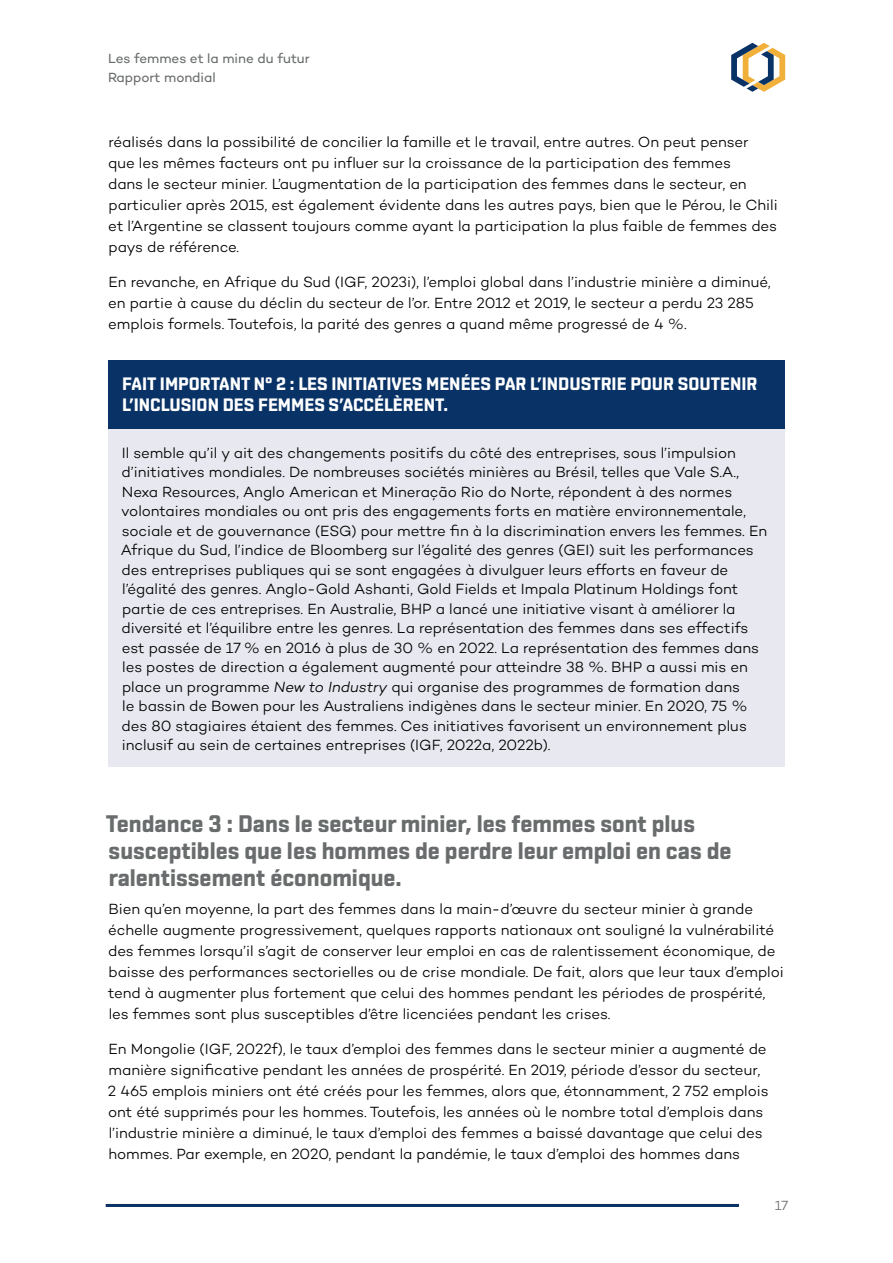
<style>
.page{position:relative;width:893px;height:1263px;background:#fff}
.page>*{position:absolute;margin:0;border:0;box-sizing:border-box;transform-origin:0 0}
.t1{font:700 24px/27px "Shentox";color:#696c6d}
.Box_H1{font:700 18px/21px "Shentox";color:#fff}
.Box_Body_Text_last{font:300 15px/21px "Campton";letter-spacing:-.005em;color:#000}
.t2{font:13.5px/19.5px "Campton";color:#696c6d}
.t3{font:300 13.5px "Campton";color:#696c6d}
.s1{font-style:italic}
</style>
<div class="page">
<svg style="left:731px;top:43px;width:54px;height:49px"></svg>
<hr style="left:106px;top:1204px;width:633px;height:3px;background:#093266">
<div style="left:108px;top:360px;width:677px;height:69px;background:#093266"></div>
<div style="left:108px;top:429px;width:677px;height:338px;background:#e8e9f0"></div>
<p class="t2" style="left:108px;top:48px;width:203px">Les femmes et la mine du futur<br>Rapport mondial</p>
<p class="Box_Body_Text_last" style="left:108px;top:131px;width:671px">réalisés dans la possibilité de concilier la famille et le travail, entre autres. On peut penser que les mêmes facteurs ont pu influer sur la croissance de la participation des femmes<br>dans le secteur minier. L’augmentation de la participation des femmes dans le secteur, en particulier après 2015, est également évidente dans les autres pays, bien que le Pérou, le Chili et l’Argentine se classent toujours comme ayant la participation la plus faible de femmes des pays de référence.</p>
<p class="Box_Body_Text_last" style="left:108px;top:271px;width:664px">En revanche, en Afrique du Sud (IGF, 2023i), l’emploi global dans l’industrie minière a diminué, en partie à cause du déclin du secteur de l’or. Entre 2012 et 2019, le secteur a perdu 23 285 emplois formels. Toutefois, la parité des genres a quand même progressé de 4 %.</p>
<p class="Box_H1" style="left:122px;top:373px;width:637px">FAIT IMPORTANT N° 2 : LES INITIATIVES MENÉES PAR L’INDUSTRIE POUR SOUTENIR<br>L’INCLUSION DES FEMMES S’ACCÉLÈRENT.</p>
<p class="Box_Body_Text_last" style="left:121px;top:442px;width:648px;line-height:19.5px">Il semble qu’il y ait des changements positifs du côté des entreprises, sous l’impulsion d’initiatives mondiales. De nombreuses sociétés minières au Brésil, telles que Vale S.A., Nexa Resources, Anglo American et Mineração Rio do Norte, répondent à des normes volontaires mondiales ou ont pris des engagements forts en matière environnementale, sociale et de gouvernance (ESG) pour mettre fin à la discrimination envers les femmes. En Afrique du Sud, l’indice de Bloomberg sur l’égalité des genres (GEI) suit les performances des entreprises publiques qui se sont engagées à divulguer leurs efforts en faveur de l’égalité des genres. Anglo-Gold Ashanti, Gold Fields et Impala Platinum Holdings font partie de ces entreprises. En Australie, BHP a lancé une initiative visant à améliorer la diversité et l’équilibre entre les genres. La représentation des femmes dans ses effectifs est passée de 17 % en 2016 à plus de 30 % en 2022. La représentation des femmes dans les postes de direction a également augmenté pour atteindre 38 %. BHP a aussi mis en place un programme <span class="s1">New to Industry</span> qui organise des programmes de formation dans<br>le bassin de Bowen pour les Australiens indigènes dans le secteur minier. En 2020, 75 % des 80 stagiaires étaient des femmes. Ces initiatives favorisent un environnement plus inclusif au sein de certaines entreprises (IGF, 2022a, 2022b).</p>
<h3 class="t1" style="left:106px;top:810px;width:627px">Tendance 3 : Dans le secteur minier, les femmes sont plus susceptibles que les hommes de perdre leur emploi en cas de ralentissement économique.</h3>
<p class="Box_Body_Text_last" style="left:108px;top:898px;width:677px">Bien qu’en moyenne, la part des femmes dans la main-d’œuvre du secteur minier à grande échelle augmente progressivement, quelques rapports nationaux ont souligné la vulnérabilité des femmes lorsqu’il s’agit de conserver leur emploi en cas de ralentissement économique, de baisse des performances sectorielles ou de crise mondiale. De fait, alors que leur taux d’emploi tend à augmenter plus fortement que celui des hommes pendant les périodes de prospérité, les femmes sont plus susceptibles d’être licenciées pendant les crises.</p>
<p class="Box_Body_Text_last" style="left:108px;top:1038px;width:662px">En Mongolie (IGF, 2022f), le taux d’emploi des femmes dans le secteur minier a augmenté de manière significative pendant les années de prospérité. En 2019, période d’essor du secteur, 2 465 emplois miniers ont été créés pour les femmes, alors que, étonnamment, 2 752 emplois ont été supprimés pour les hommes. Toutefois, les années où le nombre total d’emplois dans l’industrie minière a diminué, le taux d’emploi des femmes a baissé davantage que celui des hommes. Par exemple, en 2020, pendant la pandémie, le taux d’emploi des hommes dans</p>
<p class="t3" style="left:775px;top:1197px;width:15px">17</p>
</div>
